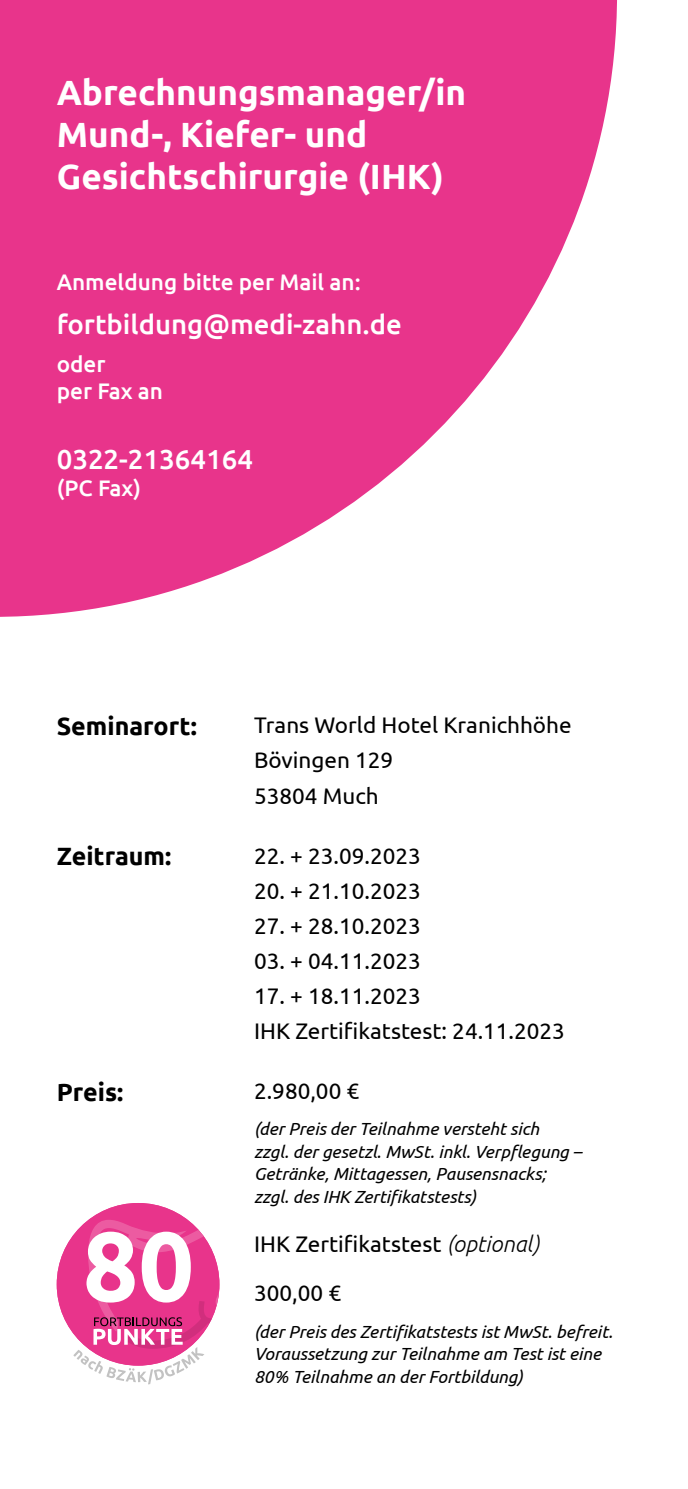
<style>
.page{position:relative;width:688px;height:1489px;background:#fff}
.page>*{position:absolute;margin:0;border:0;box-sizing:border-box;transform-origin:0 0}
.t1{font:700 35px/42px "Ubuntu";color:#fff}
.t2{font:500 27.5px "Ubuntu";color:#fff}
.t3{font:700 25px "Ubuntu";color:#000}
.t4{font:22.5px/35px "Ubuntu";color:#000}
.t5{font:500 22.5px/27px "Ubuntu";color:#fff}
.t6{font:italic 17.5px/22.5px "Ubuntu";color:#000}
.s1{font-weight:300;font-style:italic}
</style>
<div class="page">
<svg style="left:0;top:0;width:617px;height:617px;fill:#e8348b"></svg>
<div style="left:57px;top:1202px;width:162px;height:163px;background:#e8348b;border-radius:50%"></div>
<svg style="left:73px;top:1219px;width:146px;height:165px"></svg>
<h1 class="t1" style="left:57px;top:71px;width:411px">Abrechnungsmanager/in<br>Mund-, Kiefer- und<br>Gesichtschirurgie (IHK)</h1>
<p class="t5" style="left:57px;top:268px;width:305px">Anmeldung bitte per Mail an:</p>
<h2 class="t2" style="left:57px;top:307px;width:346px">fortbildung@medi-zahn.de</h2>
<p class="t5" style="left:57px;top:349px;width:108px">oder<br>per Fax an</p>
<h2 class="t2" style="left:57px;top:442px;width:198px">0322-21364164</h2>
<p class="t5" style="left:57px;top:474px;width:86px">(PC Fax)</p>
<h3 class="t3" style="left:57px;top:711px;width:141px">Seminarort:</h3>
<p class="t4" style="left:254px;top:707px;width:319px">Trans World Hotel Kranichhöhe<br>Bövingen 129<br>53804 Much</p>
<h3 class="t3" style="left:57px;top:841px;width:116px">Zeitraum:</h3>
<p class="t4" style="left:254px;top:837px;width:168px">22. + 23.09.2023</p>
<p class="t4" style="left:254px;top:872px;width:168px">20. + 21.10.2023</p>
<p class="t4" style="left:254px;top:907px;width:168px">27. + 28.10.2023</p>
<p class="t4" style="left:254px;top:942px;width:168px">03. + 04.11.2023</p>
<p class="t4" style="left:254px;top:977px;width:312px">17. + 18.11.2023<br>IHK Zertifikatstest: 24.11.2023</p>
<h3 class="t3" style="left:57px;top:1076px;width:68px">Preis:</h3>
<p class="t4" style="left:254px;top:1072px;width:107px">2.980,00 €</p>
<p class="t6" style="left:254px;top:1117px;width:329px">(der Preis der Teilnahme versteht sich<br>zzgl. der gesetzl. MwSt. inkl. Verpflegung – Getränke, Mittagessen, Pausensnacks; zzgl. des IHK Zertifikatstests)</p>
<p class="t4" style="left:254px;top:1218px;width:286px;line-height:49.2px">IHK Zertifikatstest <span class="s1">(optional)<br></span>300,00 €</p>
<p class="t6" style="left:254px;top:1319px;width:360px">(der Preis des Zertifikatstests ist MwSt. befreit.<br>Voraussetzung zur Teilnahme am Test ist eine<br>80% Teilnahme an der Fortbildung)</p>
</div>
